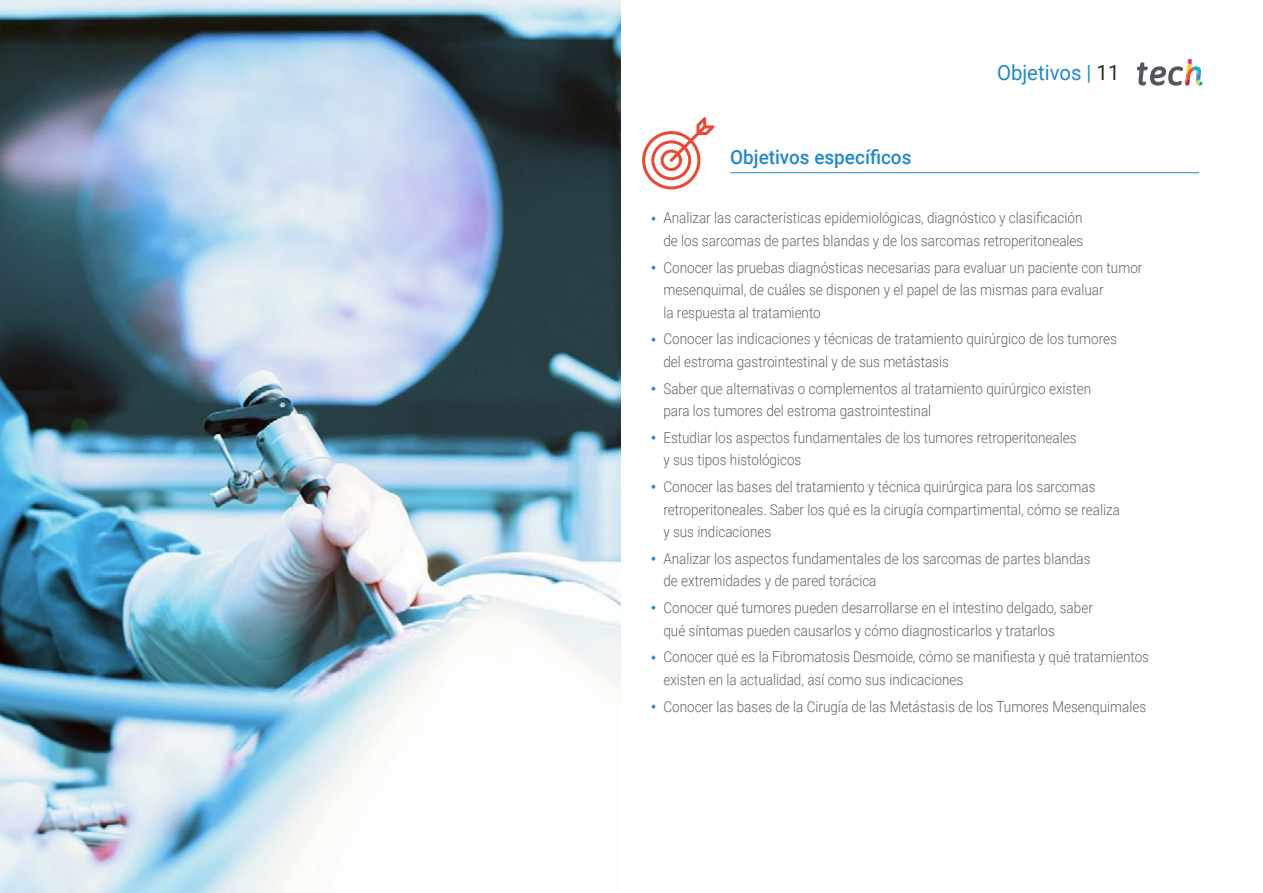
<style>
.page{position:relative;width:1263px;height:893px;background:#fff}
.page>*{position:absolute;margin:0;border:0;box-sizing:border-box;transform-origin:0 0}
.t1{font:21px "Roboto";color:#2488c9}
.t2{font:500 19.5px "Roboto";color:#2488c9}
.t3{font:300 15px/22.5px "Roboto";color:#61646a;scale:.9 1}
.s1{color:#312e20}
</style>
<div class="page">
<img style="left:0;top:0;width:621px;height:893px">
<hr style="left:730px;top:172px;width:469px;height:1px;background:#2488c9">
<svg style="left:642px;top:117px;width:72px;height:72px"></svg>
<svg style="left:1137px;top:59px;width:65px;height:27px"></svg>
<h2 class="t2" style="left:730px;top:144px;width:183px">Objetivos específicos</h2>
<h1 class="t1" style="left:997px;top:57px;width:124px">Objetivos | <span class="s1">11</span></h1>
<p class="t3" style="left:663px;top:206px;width:468px">Analizar las características epidemiológicas, diagnóstico y clasificación de los sarcomas de partes blandas y de los sarcomas retroperitoneales</p>
<p class="t3" style="left:663px;top:255px;width:534px">Conocer las pruebas diagnósticas necesarias para evaluar un paciente con tumor mesenquimal, de cuáles se disponen y el papel de las mismas para evaluar<br>la respuesta al tratamiento</p>
<p class="t3" style="left:663px;top:327px;width:505px">Conocer las indicaciones y técnicas de tratamiento quirúrgico de los tumores del estroma gastrointestinal y de sus metástasis</p>
<p class="t3" style="left:663px;top:376px;width:477px">Saber que alternativas o complementos al tratamiento quirúrgico existen para los tumores del estroma gastrointestinal</p>
<p class="t3" style="left:663px;top:426px;width:461px">Estudiar los aspectos fundamentales de los tumores retroperitoneales y sus tipos histológicos</p>
<p class="t3" style="left:663px;top:475px;width:509px">Conocer las bases del tratamiento y técnica quirúrgica para los sarcomas retroperitoneales. Saber los qué es la cirugía compartimental, cómo se realiza y sus indicaciones</p>
<p class="t3" style="left:663px;top:547px;width:476px">Analizar los aspectos fundamentales de los sarcomas de partes blandas de extremidades y de pared torácica</p>
<p class="t3" style="left:663px;top:596px;width:479px">Conocer qué tumores pueden desarrollarse en el intestino delgado, saber qué síntomas pueden causarlos y cómo diagnosticarlos y tratarlos</p>
<p class="t3" style="left:663px;top:645px;width:541px">Conocer qué es la Fibromatosis Desmoide, cómo se manifiesta y qué tratamientos existen en la actualidad, así como sus indicaciones</p>
<p class="t3" style="left:663px;top:694px;width:538px">Conocer las bases de la Cirugía de las Metástasis de los Tumores Mesenquimales</p>
</div>
